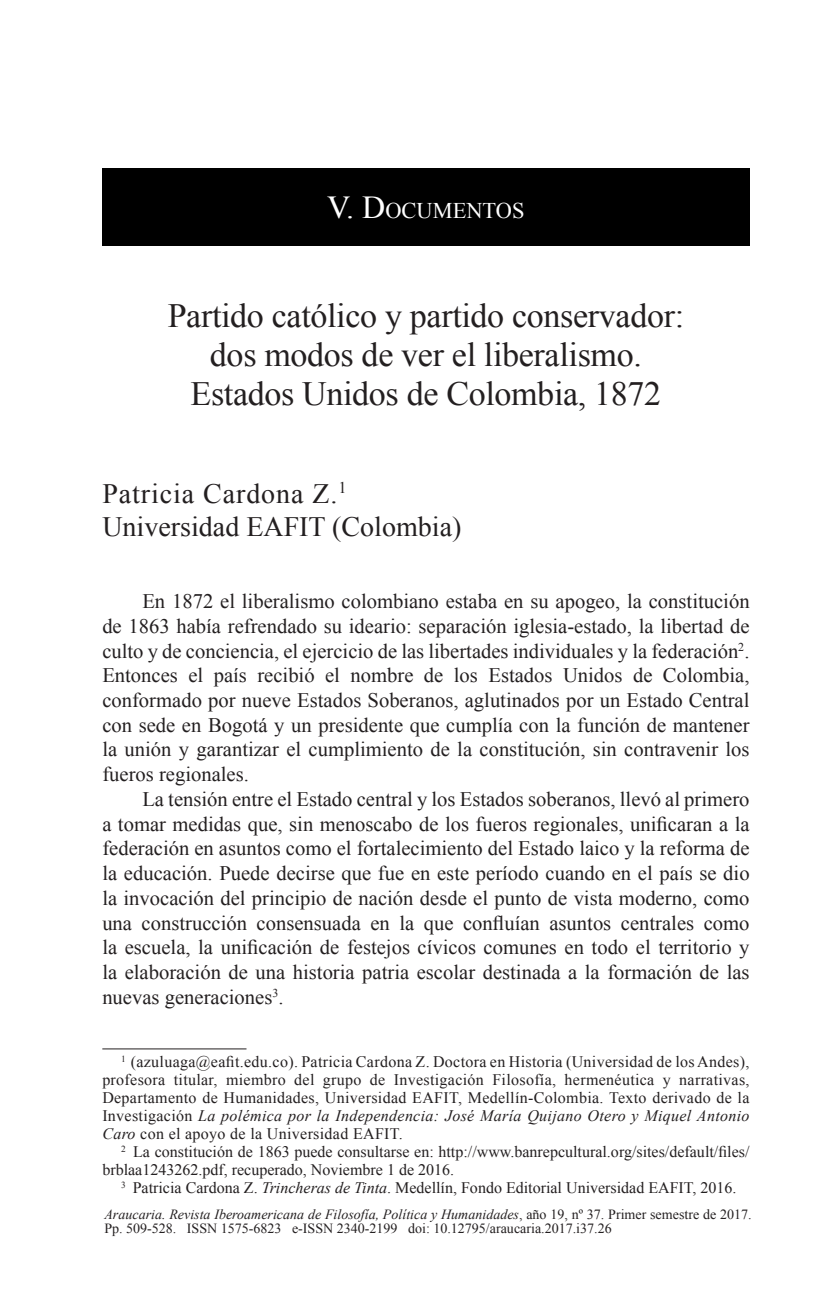
<style>
.page{position:relative;width:823px;height:1295px;background:#fff}
.page>*{position:absolute;margin:0;border:0;box-sizing:border-box;transform-origin:0 0}
.Título{font:34px "Times New Roman";letter-spacing:-.01em;color:#231f20}
.Autor{font:28px "Times New Roman";color:#231f20}
.Autor-2{font:28px "Times New Roman";letter-spacing:.03em;color:#231f20}
.Categoría{font:22.4px "Times New Roman";color:#fff}
.Párrafo{font:20.6px/24.8px "Times New Roman";color:#231f20;text-align:justify}
.Nota_al_pie{font:16px/18px "Times New Roman";color:#231f20;text-align:justify}
.t1{font:14px/14px "Times New Roman";color:#231f20}
.s1{font-size:32px}
.s2{font-style:italic}
</style>
<div class="page">
<hr style="left:102px;top:1048px;width:144px;height:1px;background:#231f20">
<div style="left:102px;top:168px;width:647px;height:77px;background:#000"></div>
<p class="Categoría" style="left:327px;top:195px;width:199px"><span class="s1">V. D</span>OCUMENTOS</p>
<p class="Título" style="left:168px;top:293px;width:517px">Partido católico y partido conservador:</p>
<p class="Título" style="left:210px;top:332px;width:433px">dos modos de ver el liberalismo.</p>
<p class="Título" style="left:190px;top:371px;width:472px">Estados Unidos de Colombia, 1872</p>
<p class="Autor-2" style="left:102px;top:474px;width:245px">Patricia Cardona Z.<sup>1</sup></p>
<p class="Autor" style="left:102px;top:508px;width:360px">Universidad EAFIT (Colombia)</p>
<p class="Párrafo" style="left:102px;top:588px;width:648px;text-indent:40px">En 1872 el liberalismo colombiano estaba en su apogeo, la constitución de 1863 había refrendado su ideario: separación iglesia-estado, la libertad de culto y de conciencia, el ejercicio de las libertades individuales y la federación<sup>2</sup>.<br>Entonces el país recibió el nombre de los Estados Unidos de Colombia, conformado por nueve Estados Soberanos, aglutinados por un Estado Central con sede en Bogotá y un presidente que cumplía con la función de mantener la unión y garantizar el cumplimiento de la constitución, sin contravenir los fueros regionales.</p>
<p class="Párrafo" style="left:102px;top:786px;width:648px;text-indent:40px">La tensión entre el Estado central y los Estados soberanos, llevó al primero a tomar medidas que, sin menoscabo de los fueros regionales, unificaran a la federación en asuntos como el fortalecimiento del Estado laico y la reforma de la educación. Puede decirse que fue en este período cuando en el país se dio la invocación del principio de nación desde el punto de vista moderno, como una construcción consensuada en la que confluían asuntos centrales como la escuela, la unificación de festejos cívicos comunes en todo el territorio y la elaboración de una historia patria escolar destinada a la formación de las nuevas generaciones<sup>3</sup>.</p>
<p class="Nota_al_pie" style="left:102px;top:1052px;width:648px;text-indent:19px"><sup>1</sup> (azuluaga@eafit.edu.co). Patricia Cardona Z. Doctora en Historia (Universidad de los Andes), profesora titular, miembro del grupo de Investigación Filosofía, hermenéutica y narrativas, Departamento de Humanidades, Universidad EAFIT, Medellín-Colombia. Texto derivado de la Investigación <span class="s2">La polémica por la Independencia: José María Quijano Otero y Miquel Antonio Caro</span> con el apoyo de la Universidad EAFIT.</p>
<p class="Nota_al_pie" style="left:102px;top:1142px;width:648px;text-indent:19px"><sup>2</sup> La constitución de 1863 puede consultarse en: http://www.banrepcultural.org/sites/default/files/ brblaa1243262.pdf, recuperado, Noviembre 1 de 2016.</p>
<p class="Nota_al_pie" style="left:121px;top:1178px;width:616px"><sup>3</sup> Patricia Cardona Z. <span class="s2">Trincheras de Tinta</span>. Medellín, Fondo Editorial Universidad EAFIT, 2016.</p>
<p class="t1" style="left:104px;top:1207px;width:648px"><span class="s2">Araucaria. Revista Iberoamericana de Filosofía, Política y Humanidades</span>, año 19, nº 37. Primer semestre de 2017.<br>Pp. 509-528. ISSN 1575-6823 e-ISSN 2340-2199 doi: 10.12795/araucaria.2017.i37.26</p>
</div>
